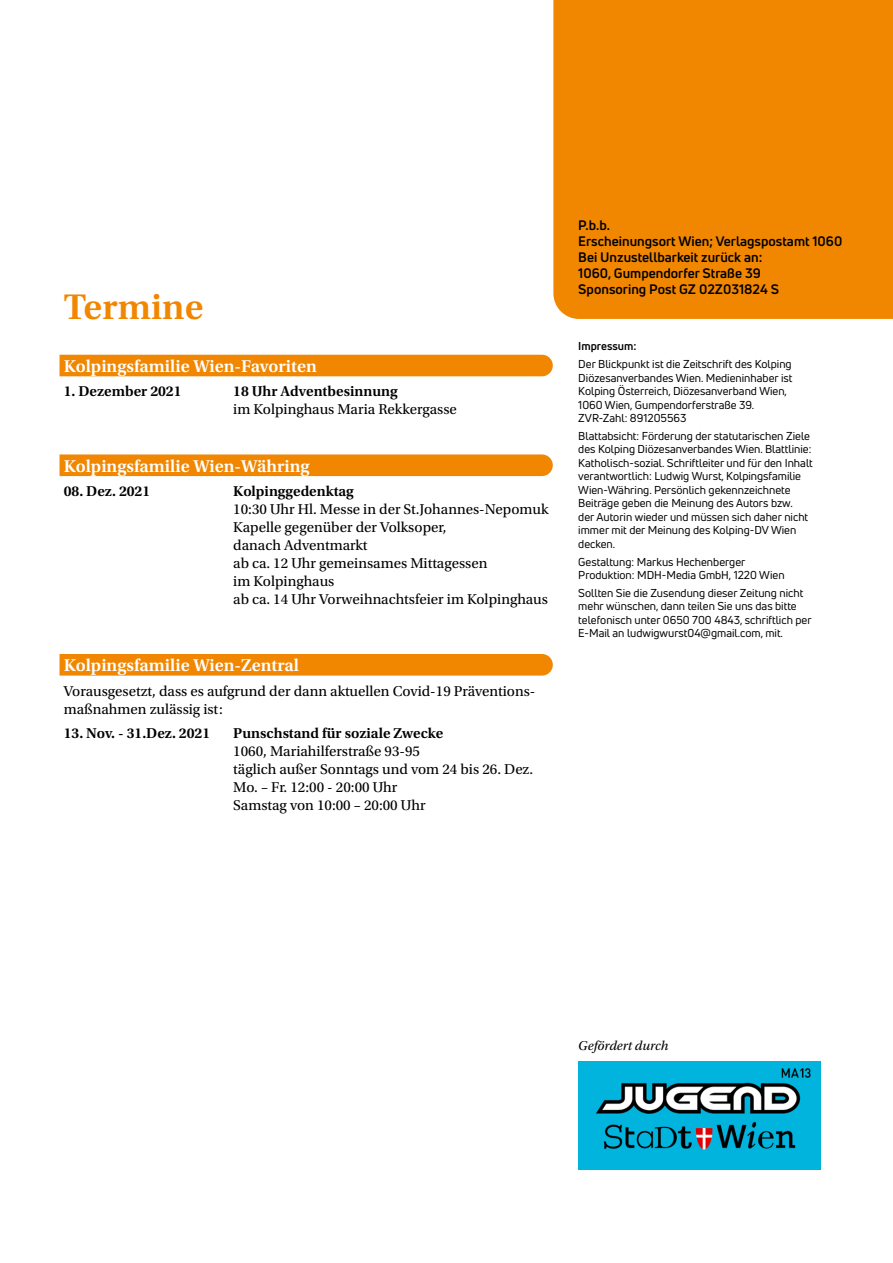
<style>
.page{position:relative;width:893px;height:1263px;background:#fff}
.page>*{position:absolute;margin:0;border:0;box-sizing:border-box;transform-origin:0 0}
.t1{font:600 37.5px "Utopia Std";color:#f18700}
.t2{font:600 18px "Utopia Std";color:#fff}
.t3{font:15px/18px "Utopia Std";color:#000}
.t4{font:600 15px "Utopia Std";color:#000}
.t5{font:700 13.5px/16.2px "Uni Neue";color:#000}
.t6{font:italic 13.5px "Utopia Std";color:#000}
.t7{font:11.25px/13.5px "Uni Neue";color:#000}
.t8{font:700 11.25px "Uni Neue";color:#000}
</style>
<div class="page">
<div style="left:553px;top:0;width:340px;height:319px;background:#f18700"></div>
<img style="left:578px;top:1062px;width:243px;height:107px">
<div style="left:60px;top:355px;width:493px;height:21px;background:#f18700"></div>
<div style="left:60px;top:454px;width:493px;height:22px;background:#f18700"></div>
<div style="left:60px;top:654px;width:493px;height:22px;background:#f18700"></div>
<h1 class="t1" style="left:64px;top:286px;width:141px">Termine</h1>
<h2 class="t2" style="left:64px;top:356px;width:255px">Kolpingsfamilie Wien-Favoriten</h2>
<h3 class="t4" style="left:64px;top:383px;width:119px">1. Dezember 2021</h3>
<h3 class="t4" style="left:233px;top:383px;width:166px">18 Uhr Adventbesinnung</h3>
<h3 class="t3" style="left:233px;top:401px;width:225px">im Kolpinghaus Maria Rekkergasse</h3>
<h2 class="t2" style="left:64px;top:456px;width:247px">Kolpingsfamilie Wien-Währing</h2>
<h3 class="t4" style="left:64px;top:483px;width:88px">08. Dez. 2021</h3>
<h3 class="t4" style="left:233px;top:483px;width:122px">Kolpinggedenktag</h3>
<h3 class="t3" style="left:233px;top:501px;width:317px">10:30 Uhr Hl. Messe in der St.Johannes-Nepomuk Kapelle gegenüber der Volksoper,<br>danach Adventmarkt<br>ab ca. 12 Uhr gemeinsames Mittagessen<br>im Kolpinghaus<br>ab ca. 14 Uhr Vorweihnachtsfeier im Kolpinghaus</h3>
<h2 class="t2" style="left:64px;top:655px;width:237px">Kolpingsfamilie Wien-Zentral</h2>
<h3 class="t3" style="left:64px;top:682px;width:473px">Vorausgesetzt, dass es aufgrund der dann aktuellen Covid-19 Präventions&shy;maßnahmen zulässig ist:</h3>
<h3 class="t4" style="left:64px;top:725px;width:148px">13. Nov. - 31.Dez. 2021</h3>
<h3 class="t4" style="left:233px;top:725px;width:212px">Punschstand für soziale Zwecke</h3>
<h3 class="t3" style="left:233px;top:742px;width:301px">1060, Mariahilferstraße 93-95<br>täglich außer Sonntags und vom 24 bis 26. Dez.<br>Mo. – Fr. 12:00 - 20:00 Uhr<br>Samstag von 10:00 – 20:00 Uhr</h3>
<p class="t5" style="left:578px;top:217px;width:265px">P.b.b.<br>Erscheinungsort Wien; Verlagspostamt 1060<br>Bei Unzustellbarkeit zurück an:<br>1060, Gumpendorfer Straße 39<br>Sponsoring Post GZ 02Z031824 S</p>
<p class="t8" style="left:578px;top:339px;width:60px">Impressum:</p>
<p class="t7" style="left:578px;top:357px;width:216px">Der Blickpunkt ist die Zeitschrift des Kolping Diözesanverbandes Wien. Medieninhaber ist Kolping Österreich, Diözesanverband Wien, 1060 Wien, Gumpendorferstraße 39.<br>ZVR-Zahl: 891205563</p>
<p class="t7" style="left:578px;top:429px;width:236px">Blattabsicht: Förderung der statutarischen Ziele des Kolping Diözesanverbandes Wien. Blattlinie:<br>Katholisch-sozial. Schriftleiter und für den Inhalt verantwortlich: Ludwig Wurst, Kolpingsfamilie Wien-Währing. Persönlich gekennzeichnete Beiträge geben die Meinung des Autors bzw.<br>der Autorin wieder und müssen sich daher nicht immer mit der Meinung des Kolping-DV Wien decken.</p>
<p class="t7" style="left:578px;top:555px;width:208px">Gestaltung: Markus Hechenberger<br>Produktion: MDH-Media GmbH, 1220 Wien</p>
<p class="t7" style="left:578px;top:586px;width:235px">Sollten Sie die Zusendung dieser Zeitung nicht mehr wünschen, dann teilen Sie uns das bitte telefonisch unter 0650 700 4843, schriftlich per E-Mail an ludwigwurst04@gmail.com, mit.</p>
<p class="t6" style="left:578px;top:1038px;width:91px">Gefördert durch</p>
</div>
